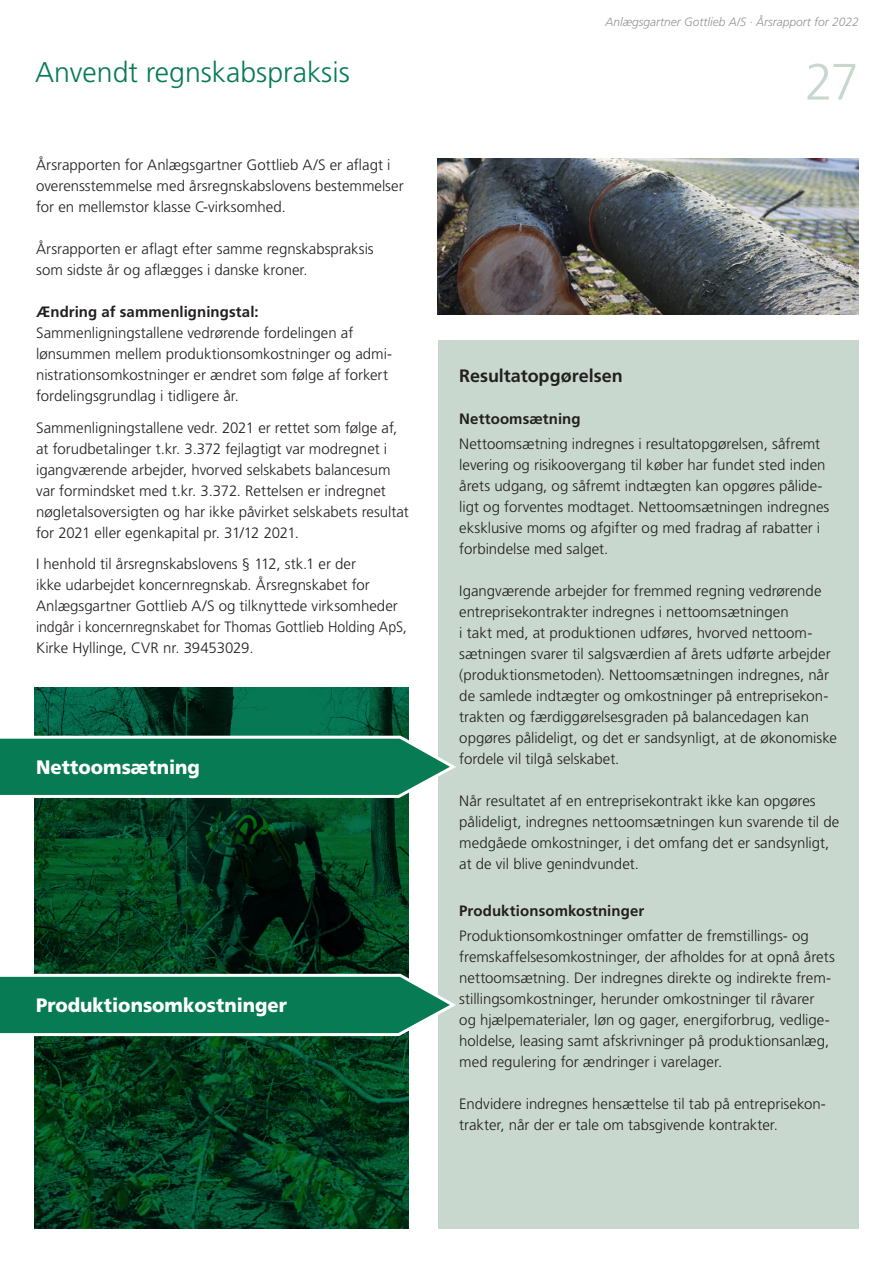
<style>
.page{position:relative;width:893px;height:1263px;background:#fff}
.page>*{position:absolute;margin:0;border:0;box-sizing:border-box;transform-origin:0 0}
.t1{font:300 51px "Frutiger";color:#c9d8ce}
.t2{font:300 28.5px "Frutiger";color:#077b54}
.t3{font:900 19.5px "Frutiger";color:#fff;scale:.95 1}
.t4{font:700 18px "Frutiger";color:#231f20}
.t5{font:300 15px/21px "Frutiger";color:#231f20}
.t6{font:700 15px "Frutiger";letter-spacing:.005em;color:#231f20}
.t7{font:italic 300 12px "Frutiger";color:#939598}
</style>
<div class="page">
<div style="left:438px;top:340px;width:421px;height:889px;background:#c9d8ce"></div>
<svg style="left:34px;top:688px;width:374px;height:541px;background:#033d20"></svg>
<img style="left:438px;top:158px;width:421px;height:156px">
<svg style="left:0;top:734px;width:456px;height:65px;background:#2c8c6c"></svg>
<svg style="left:0;top:972px;width:456px;height:65px;background:#2c8c6b"></svg>
<p class="t2" style="left:35px;top:56px;width:316px">Anvendt regnskabspraksis</p>
<p class="t5" style="left:36px;top:154px;width:369px">Årsrapporten for Anlægsgartner Gottlieb A/S er aflagt i overensstemmelse med årsregnskabslovens bestemmelser</p>
<p class="t5" style="left:36px;top:196px;width:251px">for en mellemstor klasse C-virksomhed.</p>
<p class="t5" style="left:36px;top:238px;width:339px">Årsrapporten er aflagt efter samme regnskabspraksis som sidste år og aflægges i danske kroner.</p>
<p class="t6" style="left:36px;top:303px;width:224px">Ændring af sammenligningstal:</p>
<p class="t5" style="left:36px;top:322px;width:358px">Sammenligningstallene vedrørende fordelingen af lønsummen mellem produktionsomkostninger og admi&shy;nistrationsomkostninger er ændret som følge af forkert fordelingsgrundlag i tidligere år.</p>
<p class="t5" style="left:36px;top:417px;width:374px">Sammenligningstallene vedr. 2021 er rettet som følge af, at forudbetalinger t.kr. 3.372 fejlagtigt var modregnet i igangværende arbejder, hvorved selskabets balancesum var formindsket med t.kr. 3.372. Rettelsen er indregnet nøgletalsoversigten og har ikke påvirket selskabets resultat for 2021 eller egenkapital pr. 31/12 2021.</p>
<p class="t5" style="left:36px;top:553px;width:335px">I henhold til årsregnskabslovens § 112, stk.1 er der ikke udarbejdet koncernregnskab. Årsregnskabet for</p>
<p class="t5" style="left:36px;top:595px;width:372px">Anlægsgartner Gottlieb A/S og tilknyttede virksomheder indgår i koncernregnskabet for Thomas Gottlieb Holding ApS,<br>Kirke Hyllinge, CVR nr. 39453029.</p>
<p class="t3" style="left:36px;top:756px;width:174px">Nettoomsætning</p>
<p class="t3" style="left:36px;top:994px;width:266px">Produktionsomkostninger</p>
<p class="t7" style="left:606px;top:15px;width:255px">Anlægsgartner Gottlieb A/S · Årsrapport for 2022</p>
<h1 class="t1" style="left:805px;top:53px;width:56px">27</h1>
<p class="t4" style="left:459px;top:365px;width:165px">Resultatopgørelsen</p>
<p class="t6" style="left:459px;top:410px;width:123px">Nettoomsætning</p>
<p class="t5" style="left:459px;top:434px;width:372px">Nettoomsætning indregnes i resultatopgørelsen, såfremt levering og risikoovergang til køber har fundet sted inden årets udgang, og såfremt indtægten kan opgøres pålide&shy;ligt og forventes modtaget. Nettoomsætningen indregnes eksklusive moms og afgifter og med fradrag af rabatter i forbindelse med salget.</p>
<p class="t5" style="left:459px;top:581px;width:364px">Igangværende arbejder for fremmed regning vedrørende entreprisekontrakter indregnes i nettoomsætningen</p>
<p class="t5" style="left:459px;top:623px;width:379px">i takt med, at produktionen udføres, hvorved nettoom&shy;sætningen svarer til salgsværdien af årets udførte arbejder (produktionsmetoden). Nettoomsætningen indregnes, når de samlede indtægter og omkostninger på entreprisekon&shy;trakten og færdiggørelsesgraden på balancedagen kan opgøres pålideligt, og det er sandsynligt, at de økonomiske fordele vil tilgå selskabet.</p>
<p class="t5" style="left:459px;top:791px;width:382px">Når resultatet af en entreprisekontrakt ikke kan opgøres pålideligt, indregnes nettoomsætningen kun svarende til de medgåede omkostninger, i det omfang det er sandsynligt, at de vil blive genindvundet.</p>
<p class="t6" style="left:459px;top:902px;width:187px">Produktionsomkostninger</p>
<p class="t5" style="left:459px;top:926px;width:377px">Produktionsomkostninger omfatter de fremstillings- og fremskaffelsesomkostninger, der afholdes for at opnå årets nettoomsætning. Der indregnes direkte og indirekte frem&shy;stillingsomkostninger, herunder omkostninger til råvarer og hjælpematerialer, løn og gager, energiforbrug, vedlige&shy;holdelse, leasing samt afskrivninger på produktionsanlæg, med regulering for ændringer i varelager.</p>
<p class="t5" style="left:459px;top:1094px;width:368px">Endvidere indregnes hensættelse til tab på entreprisekon&shy;trakter, når der er tale om tabsgivende kontrakter.</p>
</div>
